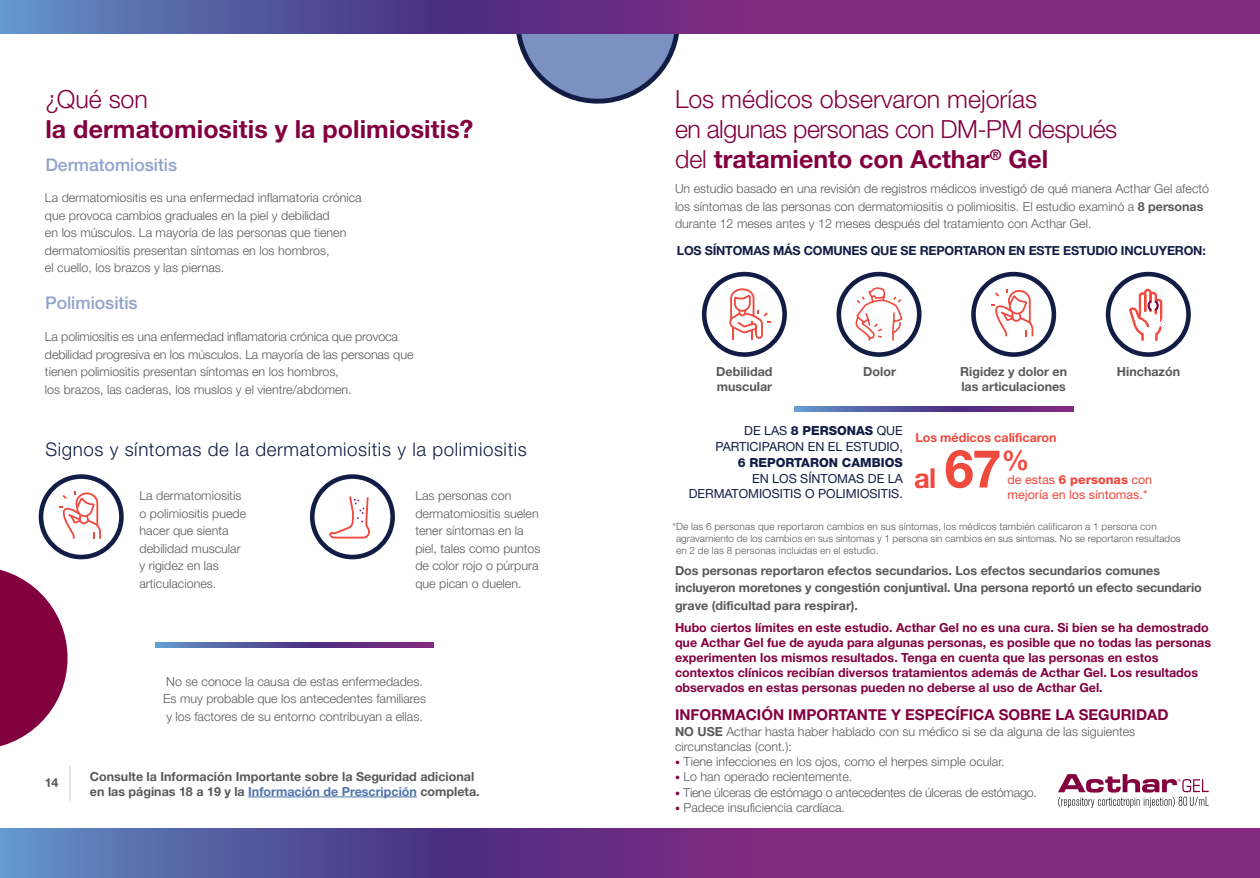
<style>
.page{position:relative;width:1260px;height:878px;background:#fff}
.page>*{position:absolute;margin:0;border:0;box-sizing:border-box;transform-origin:0 0}
.t1{font:300 25px/30px "Helvetica Neue LT Std";letter-spacing:-.005em;color:#83003f}
.t2{font:700 25px "Helvetica Neue LT Std";letter-spacing:.005em;color:#83003f}
.t3{font:300 18.75px "Helvetica Neue LT Std";letter-spacing:.03em;color:#121d45}
.t4{font:500 17.5px "Helvetica Neue LT Std";color:#91a2cb}
.t5{font:700 15px "Helvetica Neue LT Std";color:#83003f}
.t6{font:300 12.5px/17.5px "Helvetica Neue LT Std";color:#58595b}
.t7{font:700 12.5px/15px "Helvetica Neue LT Std";color:#58595b}
.t8{font:700 12.5px/15px "Helvetica Neue LT Std";color:#83003f}
.t9{font:12.5px/15.8px "Helvetica Neue LT Std";color:#121d45;text-align:right}
.t10{font:700 12.5px "Helvetica Neue LT Std";letter-spacing:-.015em;color:#121d45}
.t11{font:300 12.5px "Helvetica Neue LT Std";letter-spacing:-.02em;color:#58595b}
.t12{font:12.5px/15px "Helvetica Neue LT Std";color:#f0493e}
.t13{font:700 12.5px "Helvetica Neue LT Std";color:#f0493e}
.t14{font:800 12.5px "Helvetica Neue LT Std";color:#121d45}
.t15{font:300 10px/12px "Helvetica Neue LT Std";letter-spacing:.015em;color:#58595b}
.s1{color:#4f73ad}
.s2{font-weight:700}
.s3{font-weight:800}
.s4{font-size:10px;color:#83003f}
</style>
<div class="page">
<svg style="left:516px;top:34px;width:163px;height:70px"></svg>
<svg style="left:0;top:0;width:1260px;height:34px;background:#6b3d8c"></svg>
<svg style="left:0;top:828px;width:1260px;height:50px;background:#6b3e8d"></svg>
<svg style="left:0;top:569px;width:68px;height:178px"></svg>
<hr style="left:248px;top:796px;width:169px;height:1px;background:#4f73ad">
<svg style="left:155px;top:642px;width:279px;height:5px"></svg>
<svg style="left:795px;top:406px;width:278px;height:5px"></svg>
<hr style="left:70px;top:765px;width:1px;height:36px;background:#cdcccb">
<div style="left:39px;top:474px;width:85px;height:85px;border:5px solid #121d45;border-radius:50%"></div>
<svg style="left:59px;top:491px;width:42px;height:47px"></svg>
<div style="left:310px;top:474px;width:85px;height:85px;border:5px solid #121d45;border-radius:50%"></div>
<svg style="left:329px;top:496px;width:41px;height:42px"></svg>
<svg style="left:1058px;top:774px;width:151px;height:33px"></svg>
<div style="left:702px;top:272px;width:85px;height:85px;border:5px solid #121d45;border-radius:50%"></div>
<div style="left:971px;top:272px;width:85px;height:85px;border:5px solid #121d45;border-radius:50%"></div>
<svg style="left:992px;top:289px;width:41px;height:47px"></svg>
<svg style="left:839px;top:274px;width:80px;height:80px"></svg>
<div style="left:837px;top:272px;width:85px;height:85px;border:5px solid #121d45;border-radius:50%"></div>
<svg style="left:855px;top:286px;width:48px;height:56px"></svg>
<div style="left:1106px;top:272px;width:85px;height:85px;border:5px solid #121d45;border-radius:50%"></div>
<svg style="left:1129px;top:289px;width:38px;height:52px"></svg>
<svg style="left:729px;top:288px;width:41px;height:52px"></svg>
<h1 class="t1" style="left:45px;top:83px;width:104px">¿Qué son</h1>
<h1 class="t2" style="left:45px;top:113px;width:429px">la dermatomiositis y la polimiositis?</h1>
<h3 class="t4" style="left:45px;top:154px;width:133px">Dermatomiositis</h3>
<p class="t6" style="left:45px;top:188px;width:318px">La dermatomiositis es una enfermedad inflamatoria crónica que provoca cambios graduales en la piel y debilidad<br>en los músculos. La mayoría de las personas que tienen dermatomiositis presentan síntomas en los hombros,<br>el cuello, los brazos y las piernas.</p>
<h3 class="t4" style="left:45px;top:293px;width:94px">Polimiositis</h3>
<p class="t6" style="left:45px;top:327px;width:370px">La polimiositis es una enfermedad inflamatoria crónica que provoca debilidad progresiva en los músculos. La mayoría de las personas que tienen polimiositis presentan síntomas en los hombros,<br>los brazos, las caderas, los muslos y el vientre/abdomen.</p>
<h2 class="t3" style="left:45px;top:438px;width:483px">Signos y síntomas de la dermatomiositis y la polimiositis</h2>
<p class="t6" style="left:139px;top:486px;width:108px">La dermatomiositis o polimiositis puede hacer que sienta debilidad muscular y rigidez en las articulaciones.</p>
<p class="t6" style="left:415px;top:486px;width:127px">Las personas con dermatomiositis suelen tener síntomas en la piel, tales como puntos de color rojo o púrpura que pican o duelen.</p>
<p class="t7" style="left:45px;top:774px;width:15px">14</p>
<p class="t6" style="left:163px;top:672px;width:265px">No se conoce la causa de estas enfermedades.<br>Es muy probable que los antecedentes familiares y los factores de su entorno contribuyan a ellas.</p>
<p class="t7" style="left:90px;top:768px;width:391px">Consulte la Información Importante sobre la Seguridad adicional en las páginas 18 a 19 y la <span class="s1">Información de Prescripción</span> completa.</p>
<h1 class="t1" style="left:675px;top:83px;width:444px">Los médicos observaron mejorías<br>en algunas personas con DM-PM después del <span class="s2">tratamiento con Acthar</span><sup>®</sup> <span class="s2">Gel</span></h1>
<p class="t6" style="left:675px;top:180px;width:536px">Un estudio basado en una revisión de registros médicos investigó de qué manera Acthar Gel afectó los síntomas de las personas con dermatomiositis o polimiositis. El estudio examinó a <span class="s2">8 personas </span>durante 12 meses antes y 12 meses después del tratamiento con Acthar Gel.</p>
<p class="t10" style="left:677px;top:243px;width:531px">LOS SÍNTOMAS MÁS COMUNES QUE SE REPORTARON EN ESTE ESTUDIO INCLUYERON:</p>
<p class="t7" style="left:716px;top:363px;width:58px">Debilidad muscular</p>
<p class="t7" style="left:863px;top:363px;width:34px">Dolor</p>
<p class="t7" style="left:960px;top:363px;width:108px">Rigidez y dolor en las articulaciones</p>
<p class="t7" style="left:1117px;top:363px;width:65px">Hinchazón</p>
<p class="t9" style="left:716px;top:423px;width:189px">DE LAS <span class="s3">8 PERSONAS</span> QUE<br>PARTICIPARON EN EL ESTUDIO,</p>
<p class="t14" style="left:738px;top:455px;width:167px">6 REPORTARON CAMBIOS</p>
<p class="t13" style="left:915px;top:429px;width:143px">Los médicos calificaron</p>
<p class="t9" style="left:689px;top:470px;width:342px;text-align:left;text-indent:63px">EN LOS SÍNTOMAS DE LA<br>DERMATOMIOSITIS O POLIMIOSITIS. <sup>al</sup> <sup>67</sup><sup>%</sup></p>
<p class="t12" style="left:1008px;top:472px;width:146px">de estas <span class="s3">6 personas</span> con mejoría en los síntomas.*</p>
<p class="t15" style="left:676px;top:520px;width:506px;text-indent:-4px">*De las 6 personas que reportaron cambios en sus síntomas, los médicos también calificaron a 1 persona con agravamiento de los cambios en sus síntomas y 1 persona sin cambios en sus síntomas. No se reportaron resultados en 2 de las 8 personas incluidas en el estudio.</p>
<p class="t7" style="left:675px;top:561px;width:528px;line-height:17.5px">Dos personas reportaron efectos secundarios. Los efectos secundarios comunes incluyeron moretones y congestión conjuntival. Una persona reportó un efecto secundario grave (dificultad para respirar).</p>
<p class="t8" style="left:675px;top:620px;width:538px">Hubo ciertos límites en este estudio. Acthar Gel no es una cura. Si bien se ha demostrado que Acthar Gel fue de ayuda para algunas personas, es posible que no todas las personas experimenten los mismos resultados. Tenga en cuenta que las personas en estos contextos clínicos recibían diversos tratamientos además de Acthar Gel. Los resultados observados en estas personas pueden no deberse al uso de Acthar Gel.</p>
<p class="t5" style="left:675px;top:705px;width:495px">INFORMACIÓN IMPORTANTE Y ESPECÍFICA SOBRE LA SEGURIDAD</p>
<p class="t6" style="left:675px;top:724px;width:462px;line-height:15px"><span class="s2">NO USE</span> Acthar hasta haber hablado con su médico si se da alguna de las siguientes circunstancias (cont.):</p>
<p class="t6" style="left:675px;top:753px;width:331px"><span class="s4">•</span> Tiene infecciones en los ojos, como el herpes simple ocular.</p>
<p class="t6" style="left:675px;top:768px;width:179px"><span class="s4">•</span> Lo han operado recientemente.</p>
<p class="t11" style="left:675px;top:784px;width:363px"><span class="s4">•</span> Tiene úlceras de estómago o antecedentes de úlceras de estómago.</p>
<p class="t6" style="left:675px;top:798px;width:172px"><span class="s4">•</span> Padece insuficiencia cardíaca.</p>
</div>
